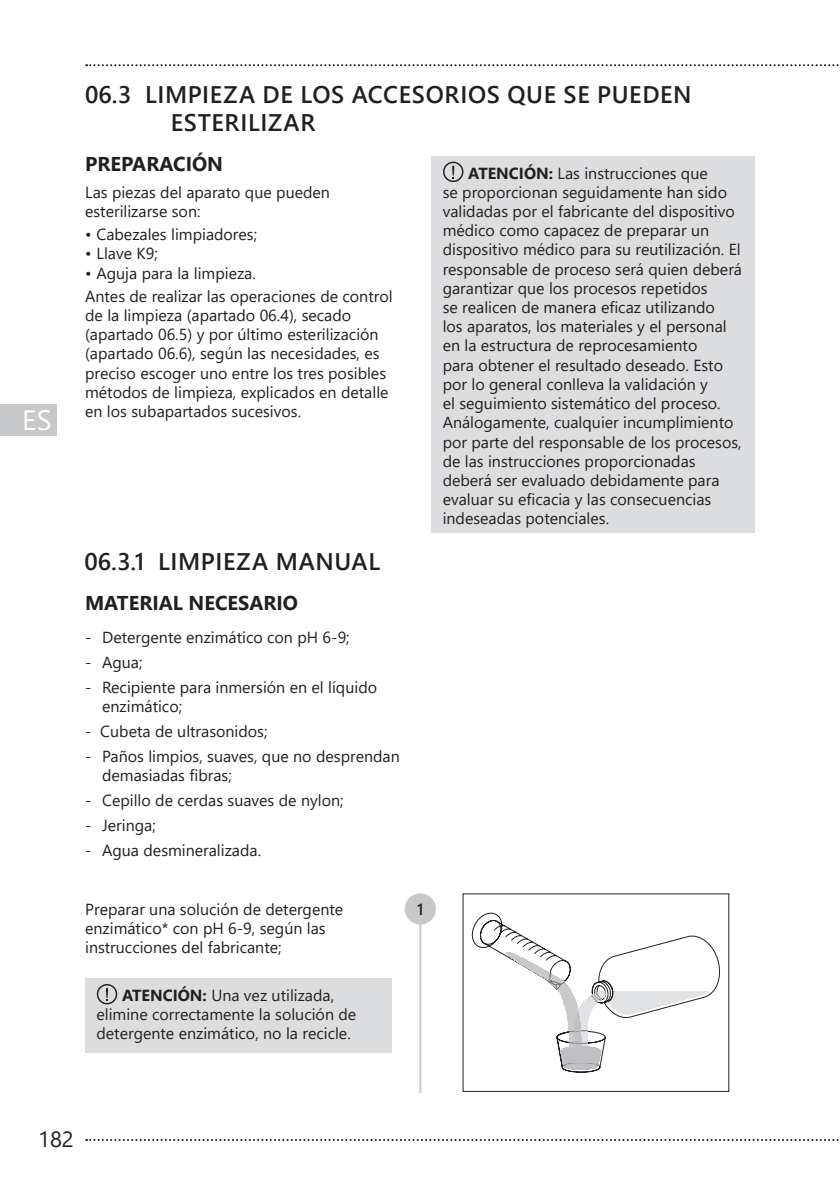
<style>
.page{position:relative;width:840px;height:1191px;background:#fff}
.page>*{position:absolute;margin:0;border:0;box-sizing:border-box;transform-origin:0 0}
.t1{font:28px "Segoe UI";color:#fff}
.PARAGRAFO{font:600 24px/28px "Segoe UI";letter-spacing:.025em;color:#231f20}
.Sottoparagrafo{font:600 24px "Segoe UI";letter-spacing:.025em;color:#231f20}
.t2{font:22px "Segoe UI";color:#231f20}
.sottotitoletti{font:700 20px "Segoe UI";color:#231f20}
.TESTO_con_spazio_pri{font:16px/19.2px "Segoe UI";color:#231f20}
.TESTO{font:16px/19.2px "Segoe UI";color:#231f20}
.TESTO_rientri{font:16px/19.2px "Segoe UI";color:#231f20}
.t3{font:600 16px "Segoe UI";color:#231f20}
.s1{font-weight:700}
</style>
<div class="page">
<div style="left:0;top:404px;width:57px;height:31px;background:#c7c8ca"></div>
<svg style="left:86px;top:1139px;width:753px;height:2px"></svg>
<svg style="left:86px;top:64px;width:753px;height:2px"></svg>
<hr style="left:419px;top:912px;width:2px;height:181px;background:#c7c8ca">
<svg style="left:471px;top:912px;width:248px;height:160px"></svg>
<div style="left:404px;top:893px;width:31px;height:31px;background:#c7c8ca;border-radius:50%"></div>
<div style="left:431px;top:156px;width:323px;height:376px;background:#dcdddf"></div>
<svg style="left:443px;top:162px;width:20px;height:20px"></svg>
<div style="left:85px;top:978px;width:306px;height:75px;background:#dcdddf"></div>
<svg style="left:97px;top:984px;width:20px;height:20px"></svg>
<h1 class="t1" style="left:22px;top:394px;width:31px">ES</h1>
<p class="PARAGRAFO" style="left:171px;top:78px;width:522px;text-indent:-85px">06.3 LIMPIEZA DE LOS ACCESORIOS QUE SE PUEDEN<br>ESTERILIZAR</p>
<p class="sottotitoletti" style="left:85px;top:145px;width:139px">PREPARACIÓN</p>
<p class="TESTO" style="left:85px;top:181px;width:246px">Las piezas del aparato que pueden esterilizarse son:</p>
<p class="TESTO_con_spazio_pri" style="left:85px;top:223px;width:173px">• Cabezales limpiadores;</p>
<p class="TESTO_con_spazio_pri" style="left:85px;top:243px;width:74px">• Llave K9;</p>
<p class="TESTO_con_spazio_pri" style="left:85px;top:262px;width:172px">• Aguja para la limpieza.</p>
<p class="TESTO" style="left:85px;top:285px;width:309px">Antes de realizar las operaciones de control de la limpieza (apartado 06.4), secado (apartado 06.5) y por último esterilización (apartado 06.6), según las necesidades, es preciso escoger uno entre los tres posibles métodos de limpieza, explicados en detalle en los subapartados sucesivos.</p>
<p class="TESTO_con_spazio_pri" style="left:442px;top:162px;width:301px;text-indent:25px"><span class="s1">ATENCIÓN:</span> Las instrucciones que<br>se proporcionan seguidamente han sido validadas por el fabricante del dispositivo médico como capacez de preparar un dispositivo médico para su reutilización. El responsable de proceso será quien deberá garantizar que los procesos repetidos<br>se realicen de manera eficaz utilizando<br>los aparatos, los materiales y el personal en la estructura de reprocesamiento<br>para obtener el resultado deseado. Esto por lo general conlleva la validación y<br>el seguimiento sistemático del proceso.<br>Análogamente, cualquier incumplimiento por parte del responsable de los procesos, de las instrucciones proporcionadas deberá ser evaluado debidamente para evaluar su eficacia y las consecuencias indeseadas potenciales.</p>
<p class="Sottoparagrafo" style="left:84px;top:539px;width:297px">06.3.1 LIMPIEZA MANUAL</p>
<p class="sottotitoletti" style="left:85px;top:584px;width:214px">MATERIAL NECESARIO</p>
<p class="TESTO_rientri" style="left:85px;top:626px;width:266px">- Detergente enzimático con pH 6-9;</p>
<p class="TESTO_rientri" style="left:85px;top:651px;width:59px">- Agua;</p>
<p class="TESTO_rientri" style="left:102px;top:676px;width:276px;text-indent:-17px">- Recipiente para inmersión en el líquido enzimático;</p>
<p class="TESTO_rientri" style="left:85px;top:720px;width:184px">- Cubeta de ultrasonidos;</p>
<p class="TESTO_rientri" style="left:102px;top:745px;width:299px;text-indent:-17px">- Paños limpios, suaves, que no desprendan demasiadas fibras;</p>
<p class="TESTO_rientri" style="left:85px;top:789px;width:260px">- Cepillo de cerdas suaves de nylon;</p>
<p class="TESTO_rientri" style="left:85px;top:814px;width:72px">- Jeringa;</p>
<p class="TESTO_rientri" style="left:85px;top:838px;width:177px">- Agua desmineralizada.</p>
<p class="TESTO" style="left:85px;top:898px;width:259px">Preparar una solución de detergente enzimático* con pH 6-9, según las instrucciones del fabricante;</p>
<p class="t3" style="left:417px;top:893px;width:8px">1</p>
<p class="TESTO_con_spazio_pri" style="left:96px;top:984px;width:261px;text-align:center"><span class="s1">ATENCIÓN:</span> Una vez utilizada, elimine correctamente la solución de detergente enzimático, no la recicle.</p>
<h3 class="t2" style="left:38px;top:1118px;width:37px">182</h3>
</div>
